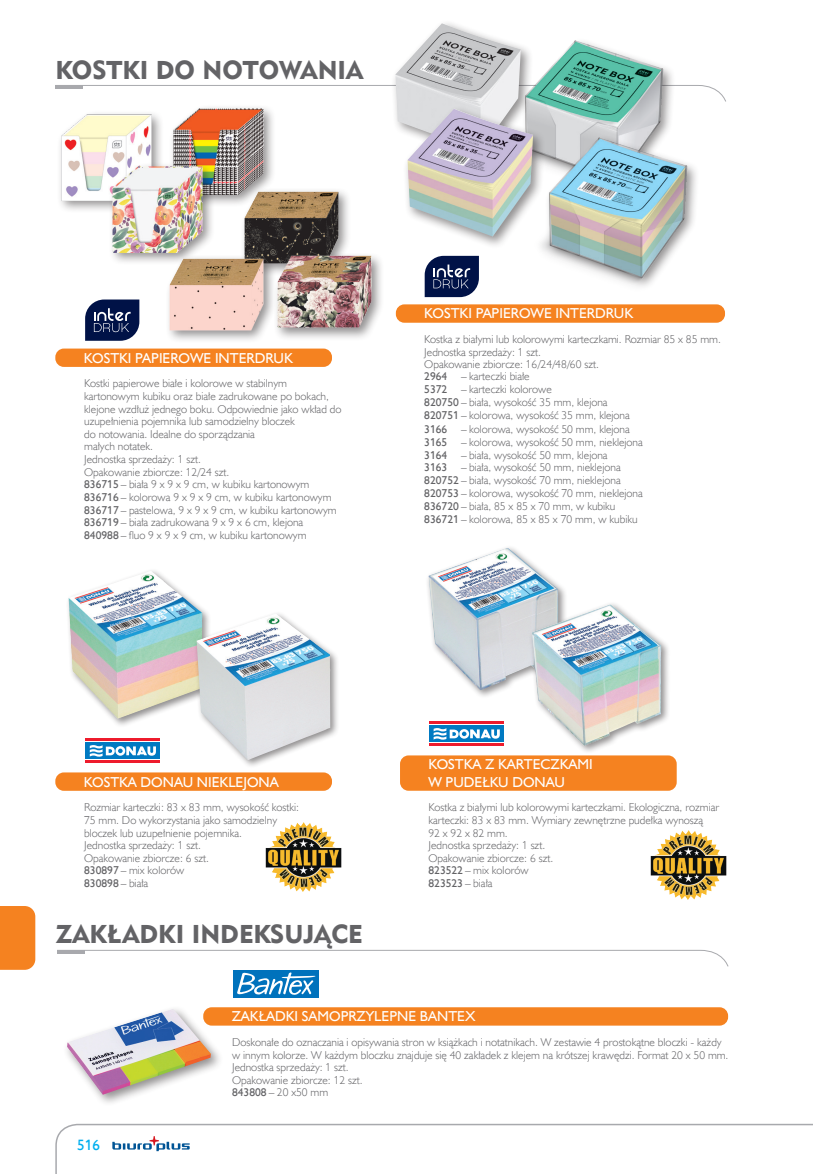
<style>
.page{position:relative;width:813px;height:1174px;background:#fff}
.page>*{position:absolute;margin:0;border:0;box-sizing:border-box;transform-origin:0 0}
.SPIS_TRŚCI_OK{font:25.65px "Geometric 415 Blk EU";color:#636366}
.t1{font:15px "Humanst 521 EU";color:#00aeef}
.Nazwa_modułu_A{font:14.4px "Humanst 521 EU";color:#fff}
.Nazwa_modułu_starego{font:14.4px/17.2px "Humanst 521 EU";color:#fff}
.opis_produktów{font:11.4px/12.6px "Humanst 521 Lt EU";color:#636366}
.opis_produktów-2{font:11.4px "Humanst 521 EU";color:#636366}
.s1{font-family:"Humanst 521 EU"}
.s2{font-family:"Humanst 521 Lt EU"}
</style>
<div class="page">
<div style="left:0;top:906px;width:35px;height:63px;background:#f58220"></div>
<svg style="left:55px;top:1123px;width:757px;height:51px"></svg>
<svg style="left:112px;top:1136px;width:77px;height:15px"></svg>
<svg style="left:55px;top:85px;width:671px;height:17px"></svg>
<hr style="left:55px;top:86px;width:28px;height:3px;background:#a8a9ad">
<img style="left:534px;top:40px;width:139px;height:89px">
<div style="left:400px;top:755px;width:276px;height:35px;background:#f58220;border-radius:9px"></div>
<div style="left:425px;top:545px;width:142px;height:154px;background:#231f20;opacity:.5"></div>
<img style="left:428px;top:548px;width:78px;height:63px">
<hr style="left:429px;top:743px;width:75px;height:3px;background:#ee1b2c">
<hr style="left:429px;top:721px;width:75px;height:3px;background:#ee1b2c">
<div style="left:429px;top:725px;width:75px;height:17px;background:#007ac2"></div>
<svg style="left:433px;top:728px;width:66px;height:11px"></svg>
<div style="left:528px;top:601px;width:142px;height:154px;background:#231f20;opacity:.5"></div>
<img style="left:547px;top:604px;width:61px;height:22px">
<img style="left:650px;top:831px;width:75px;height:68px">
<div style="left:55px;top:772px;width:277px;height:18px;background:#f58220;border-radius:9px"></div>
<hr style="left:85px;top:760px;width:75px;height:3px;background:#ee1b2c">
<hr style="left:85px;top:738px;width:75px;height:3px;background:#ee1b2c">
<div style="left:85px;top:742px;width:75px;height:17px;background:#007ac2"></div>
<svg style="left:90px;top:745px;width:66px;height:11px"></svg>
<img style="left:265px;top:822px;width:76px;height:69px">
<img style="left:68px;top:571px;width:134px;height:148px">
<div style="left:193px;top:610px;width:147px;height:159px;background:#231f20;opacity:.5"></div>
<img style="left:196px;top:613px;width:134px;height:147px">
<div style="left:395px;top:304px;width:329px;height:19px;background:#f58220;border-radius:9px"></div>
<svg style="left:424px;top:256px;width:54px;height:41px;background:#2c3a66"></svg>
<div style="left:390px;top:19px;width:144px;height:145px;background:#231f20;opacity:.5"></div>
<img style="left:395px;top:23px;width:125px;height:128px">
<div style="left:403px;top:104px;width:143px;height:145px;background:#231f20;opacity:.5"></div>
<img style="left:407px;top:109px;width:126px;height:127px">
<div style="left:55px;top:348px;width:277px;height:19px;background:#f58220;border-radius:9px"></div>
<svg style="left:85px;top:299px;width:54px;height:42px;background:#2e3d68"></svg>
<div style="left:168px;top:104px;width:107px;height:103px;background:#231f20;opacity:.5"></div>
<img style="left:171px;top:104px;width:94px;height:94px">
<div style="left:56px;top:110px;width:108px;height:103px;background:#231f20;opacity:.5"></div>
<img style="left:59px;top:110px;width:94px;height:94px">
<div style="left:240px;top:187px;width:112px;height:90px;background:#231f20;opacity:.5"></div>
<img style="left:238px;top:173px;width:108px;height:67px">
<div style="left:108px;top:162px;width:107px;height:104px;background:#231f20;opacity:.5"></div>
<img style="left:111px;top:163px;width:94px;height:94px">
<div style="left:203px;top:1007px;width:524px;height:18px;background:#f58220;border-radius:9px"></div>
<div style="left:233px;top:970px;width:86px;height:28px;background:#0072bc"></div>
<div style="left:63px;top:1004px;width:161px;height:103px;background:#231f20;opacity:.5"></div>
<img style="left:67px;top:1008px;width:144px;height:86px">
<svg style="left:57px;top:949px;width:671px;height:46px"></svg>
<hr style="left:57px;top:950px;width:28px;height:3px;background:#a8a9ad">
<img style="left:533px;top:129px;width:163px;height:157px">
<img style="left:163px;top:240px;width:107px;height:100px">
<div style="left:273px;top:252px;width:111px;height:89px;background:#231f20;opacity:.5"></div>
<img style="left:270px;top:238px;width:108px;height:103px">
<p class="SPIS_TRŚCI_OK" style="left:55px;top:54px;width:309px">KOSTKI DO NOTOWANIA</p>
<p class="Nazwa_modułu_A" style="left:84px;top:349px;width:210px">KOSTKI PAPIEROWE INTERDRUK</p>
<p class="opis_produktów" style="left:84px;top:377px;width:258px">Kostki papierowe białe i kolorowe w stabilnym kartonowym kubiku oraz białe zadrukowane po bokach, klejone wzdłuż jednego boku. Odpowiednie jako wkład do uzupełnienia pojemnika lub samodzielny bloczek<br>do notowania. Idealne do sporządzania<br>małych notatek.</p>
<p class="opis_produktów" style="left:84px;top:453px;width:118px">Jednostka sprzedaży: 1 szt.</p>
<p class="opis_produktów" style="left:84px;top:465px;width:147px">Opakowanie zbiorcze: 12/24 szt.</p>
<p class="opis_produktów" style="left:84px;top:477px;width:226px"><span class="s1">836715</span> – biała 9 x 9 x 9 cm, w kubiku kartonowym</p>
<p class="opis_produktów" style="left:84px;top:490px;width:249px"><span class="s1">836716</span> – kolorowa 9 x 9 x 9 cm, w kubiku kartonowym</p>
<p class="opis_produktów" style="left:84px;top:503px;width:254px"><span class="s1">836717</span> – pastelowa, 9 x 9 x 9 cm, w kubiku kartonowym</p>
<p class="opis_produktów" style="left:84px;top:516px;width:220px"><span class="s1">836719</span> – biała zadrukowana 9 x 9 x 6 cm, klejona</p>
<p class="opis_produktów" style="left:84px;top:529px;width:224px"><span class="s1">840988</span> – fluo 9 x 9 x 9 cm, w kubiku kartonowym</p>
<p class="Nazwa_modułu_starego" style="left:424px;top:305px;width:210px">KOSTKI PAPIEROWE INTERDRUK</p>
<p class="opis_produktów" style="left:424px;top:333px;width:298px">Kostka z białymi lub kolorowymi karteczkami. Rozmiar 85 x 85 mm.</p>
<p class="opis_produktów" style="left:424px;top:345px;width:118px">Jednostka sprzedaży: 1 szt.</p>
<p class="opis_produktów" style="left:424px;top:358px;width:176px">Opakowanie zbiorcze: 16/24/48/60 szt.</p>
<p class="opis_produktów-2" style="left:424px;top:369px;width:25px">2964</p>
<p class="opis_produktów" style="left:461px;top:370px;width:70px">– karteczki białe</p>
<p class="opis_produktów-2" style="left:424px;top:382px;width:25px">5372</p>
<p class="opis_produktów" style="left:461px;top:383px;width:92px">– karteczki kolorowe</p>
<p class="opis_produktów" style="left:424px;top:396px;width:185px"><span class="s1">820750</span> – biała, wysokość 35 mm, klejona</p>
<p class="opis_produktów" style="left:424px;top:408px;width:207px"><span class="s1">820751</span> – kolorowa, wysokość 35 mm, klejona</p>
<p class="opis_produktów-2" style="left:424px;top:422px;width:25px">3166</p>
<p class="opis_produktów" style="left:461px;top:422px;width:170px">– kolorowa, wysokość 50 mm, klejona</p>
<p class="opis_produktów-2" style="left:424px;top:435px;width:25px">3165</p>
<p class="opis_produktów" style="left:461px;top:435px;width:183px">– kolorowa, wysokość 50 mm, nieklejona</p>
<p class="opis_produktów-2" style="left:424px;top:447px;width:25px">3164</p>
<p class="opis_produktów" style="left:461px;top:448px;width:148px">– biała, wysokość 50 mm, klejona</p>
<p class="opis_produktów-2" style="left:424px;top:460px;width:25px">3163</p>
<p class="opis_produktów" style="left:461px;top:461px;width:161px">– biała, wysokość 50 mm, nieklejona</p>
<p class="opis_produktów" style="left:424px;top:474px;width:198px"><span class="s1">820752</span> – biała, wysokość 70 mm, nieklejona</p>
<p class="opis_produktów" style="left:424px;top:487px;width:220px"><span class="s1">820753</span> – kolorowa, wysokość 70 mm, nieklejona</p>
<p class="opis_produktów" style="left:424px;top:499px;width:192px"><span class="s1">836720</span> – biała, 85 x 85 x 70 mm, w kubiku</p>
<p class="opis_produktów" style="left:424px;top:512px;width:215px"><span class="s1">836721</span> – kolorowa, 85 x 85 x 70 mm, w kubiku</p>
<p class="Nazwa_modułu_A" style="left:84px;top:772px;width:196px">KOSTKA DONAU NIEKLEJONA</p>
<p class="opis_produktów" style="left:84px;top:801px;width:216px">Rozmiar karteczki: 83 x 83 mm, wysokość kostki:<br>75 mm. Do wykorzystania jako samodzielny bloczek lub uzupełnienie pojemnika.</p>
<p class="opis_produktów" style="left:84px;top:838px;width:118px">Jednostka sprzedaży: 1 szt.</p>
<p class="opis_produktów" style="left:84px;top:851px;width:126px">Opakowanie zbiorcze: 6 szt.</p>
<p class="opis_produktów" style="left:84px;top:863px;width:102px"><span class="s1">830897</span> – mix kolorów</p>
<p class="opis_produktów-2" style="left:84px;top:875px;width:66px">830898 <span class="s2">– biała</span></p>
<p class="SPIS_TRŚCI_OK" style="left:55px;top:918px;width:309px">ZAKŁADKI INDEKSUJĄCE</p>
<p class="Nazwa_modułu_starego" style="left:428px;top:755px;width:166px">KOSTKA Z KARTECZKAMI<br>W PUDEŁKU DONAU</p>
<p class="opis_produktów" style="left:428px;top:801px;width:292px">Kostka z białymi lub kolorowymi karteczkami. Ekologiczna, rozmiar karteczki: 83 x 83 mm. Wymiary zewnętrzne pudełka wynoszą<br>92 x 92 x 82 mm.</p>
<p class="opis_produktów" style="left:428px;top:838px;width:118px">Jednostka sprzedaży: 1 szt.</p>
<p class="opis_produktów" style="left:428px;top:851px;width:126px">Opakowanie zbiorcze: 6 szt.</p>
<p class="opis_produktów" style="left:428px;top:863px;width:102px"><span class="s1">823522</span> – mix kolorów</p>
<p class="opis_produktów-2" style="left:428px;top:875px;width:66px">823523 <span class="s2">– biała</span></p>
<h2 class="t1" style="left:77px;top:1135px;width:24px">516</h2>
<p class="Nazwa_modułu_A" style="left:232px;top:1007px;width:245px">ZAKŁADKI SAMOPRZYLEPNE BANTEX</p>
<p class="opis_produktów" style="left:232px;top:1035px;width:497px">Doskonałe do oznaczania i opisywania stron w książkach i notatnikach. W zestawie 4 prostokątne bloczki - każdy w innym kolorze. W każdym bloczku znajduje się 40 zakładek z klejem na krótszej krawędzi. Format 20 x 50 mm.</p>
<p class="opis_produktów" style="left:232px;top:1061px;width:118px">Jednostka sprzedaży: 1 szt.</p>
<p class="opis_produktów" style="left:232px;top:1073px;width:132px">Opakowanie zbiorcze: 12 szt.</p>
<p class="opis_produktów" style="left:232px;top:1085px;width:98px"><span class="s1">843808</span> – 20 x50 mm</p>
</div>
